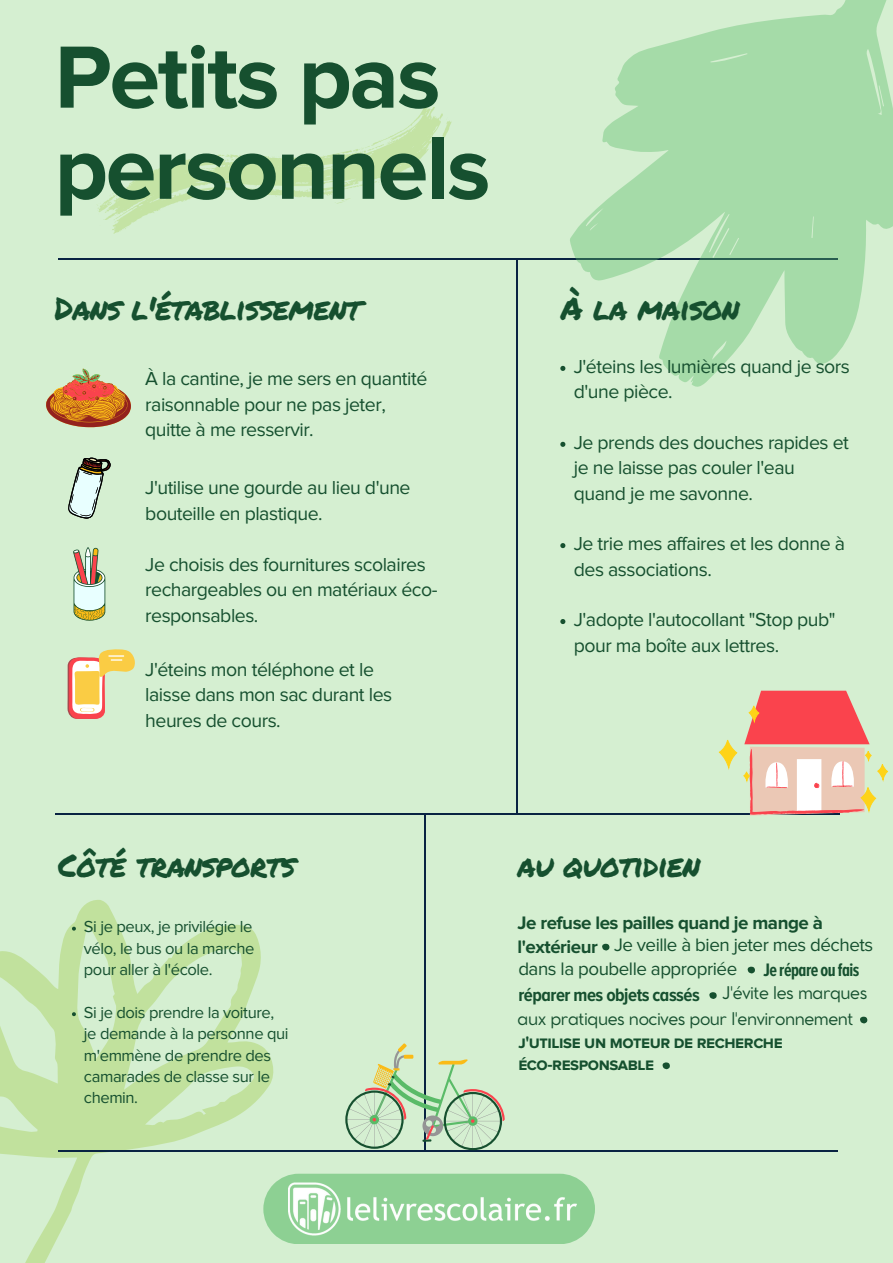
<style>
.page{position:relative;width:893px;height:1263px;background:#d5efd1}
.page>*{position:absolute;margin:0;border:0;box-sizing:border-box;transform-origin:0 0}
.t1{font:700 91.5px "Proxima Nova";letter-spacing:-.025em;color:#16502f}
.t2{font:31.5px "Permanent Marker";letter-spacing:-.025em;color:#16502f}
.t3{font:19.5px/25.3px "Proxima Nova";letter-spacing:-.025em;color:#16502f}
.t4{font:18.75px "Proxima Nova";letter-spacing:-.025em;color:#16502f}
.t5{font:700 18.75px/24.2px "Proxima Nova";letter-spacing:-.025em;color:#16502f}
.t6{font:700 18.75px "Proxima Nova A Cond";letter-spacing:-.025em;color:#16502f}
.t7{font:700 18.75px "Proxima Nova A Ex Cn";letter-spacing:-.025em;color:#16502f}
.t8{font:17.25px "Cocomat Pro";letter-spacing:-.025em;color:#16502f}
.t9{font:700 17.25px "Proxima Nova S";letter-spacing:-.025em;color:#16502f}
.t10{font:16.58px/21.4px "Proxima Nova";letter-spacing:-.025em;color:#16502f;text-align:justify}
</style>
<div class="page">
<svg style="left:0;top:900px;width:274px;height:363px"></svg>
<hr style="left:516px;top:259px;width:2px;height:554px;background:#092342">
<hr style="left:424px;top:814px;width:1px;height:336px;background:#092342">
<hr style="left:56px;top:813px;width:784px;height:2px;background:#092342">
<hr style="left:58px;top:259px;width:779px;height:1px;background:#092342">
<hr style="left:58px;top:1150px;width:779px;height:2px;background:#092342">
<svg style="left:570px;top:0;width:323px;height:387px;fill:#a5dba8"></svg>
<svg style="left:97px;top:104px;width:355px;height:130px"></svg>
<svg style="left:719px;top:691px;width:168px;height:124px"></svg>
<svg style="left:345px;top:1043px;width:160px;height:107px"></svg>
<svg style="left:68px;top:457px;width:43px;height:62px"></svg>
<svg style="left:73px;top:547px;width:33px;height:74px"></svg>
<svg style="left:67px;top:649px;width:68px;height:70px"></svg>
<svg style="left:602px;top:944px;width:7px;height:6px"></svg>
<svg style="left:747px;top:967px;width:8px;height:6px"></svg>
<svg style="left:709px;top:992px;width:7px;height:7px"></svg>
<svg style="left:860px;top:1017px;width:7px;height:6px"></svg>
<svg style="left:662px;top:1062px;width:8px;height:7px"></svg>
<svg style="left:46px;top:369px;width:85px;height:58px"></svg>
<svg style="left:263px;top:1174px;width:332px;height:70px"></svg>
<img style="left:289px;top:1178px;width:287px;height:61px">
<svg style="left:560px;top:366px;width:5px;height:5px"></svg>
<svg style="left:560px;top:442px;width:5px;height:5px"></svg>
<svg style="left:560px;top:543px;width:5px;height:5px"></svg>
<svg style="left:560px;top:619px;width:5px;height:5px"></svg>
<svg style="left:72px;top:927px;width:4px;height:4px"></svg>
<svg style="left:72px;top:1012px;width:4px;height:4px"></svg>
<p class="t1" style="left:55px;top:23px;width:387px">Petits pas</p>
<p class="t1" style="left:55px;top:115px;width:437px">personnels</p>
<p class="t2" style="left:55px;top:285px;width:308px">Dans l'établissement</p>
<p class="t3" style="left:145px;top:367px;width:283px">À la cantine, je me sers en quantité raisonnable pour ne pas jeter,</p>
<p class="t3" style="left:145px;top:417px;width:170px">quitte à me resservir.</p>
<p class="t3" style="left:145px;top:476px;width:267px">J'utilise une gourde au lieu d'une bouteille en plastique.</p>
<p class="t3" style="left:145px;top:553px;width:294px">Je choisis des fournitures scolaires rechargeables ou en matériaux éco&shy;responsables.</p>
<p class="t3" style="left:145px;top:658px;width:248px">J'éteins mon téléphone et le laisse dans mon sac durant les heures de cours.</p>
<p class="t2" style="left:561px;top:285px;width:180px">À la maison</p>
<p class="t3" style="left:574px;top:355px;width:278px">J'éteins les lumières quand je sors d'une pièce.</p>
<p class="t3" style="left:574px;top:431px;width:277px">Je prends des douches rapides et je ne laisse pas couler l'eau quand je me savonne.</p>
<p class="t3" style="left:574px;top:532px;width:273px">Je trie mes affaires et les donne à des associations.</p>
<p class="t3" style="left:574px;top:608px;width:263px">J'adopte l'autocollant "Stop pub" pour ma boîte aux lettres.</p>
<p class="t2" style="left:58px;top:842px;width:239px">Côté transports</p>
<p class="t10" style="left:84px;top:917px;width:172px">Si je peux, je privilégie le vélo, le bus ou la marche pour aller à l'école.</p>
<p class="t10" style="left:84px;top:1002px;width:206px;text-align:left">Si je dois prendre la voiture, je demande à la personne qui m'emmène de prendre des camarades de classe sur le chemin.</p>
<p class="t2" style="left:517px;top:842px;width:184px">au quotidien</p>
<p class="t5" style="left:517px;top:911px;width:307px">Je refuse les pailles quand je mange à l'extérieur</p>
<p class="t4" style="left:518px;top:960px;width:220px">dans la poubelle appropriée</p>
<p class="t7" style="left:763px;top:959px;width:97px">Je répare ou fais</p>
<p class="t6" style="left:518px;top:984px;width:183px">réparer mes objets cassés</p>
<p class="t8" style="left:722px;top:986px;width:146px">J'évite les marques</p>
<p class="t8" style="left:517px;top:1013px;width:337px">aux pratiques nocives pour l'environnement</p>
<p class="t4" style="left:614px;top:936px;width:261px">Je veille à bien jeter mes déchets</p>
<p class="t9" style="left:518px;top:1032px;width:266px">j'utilise un moteur de recherche</p>
<p class="t9" style="left:518px;top:1054px;width:137px">éco-responsable</p>
</div>
